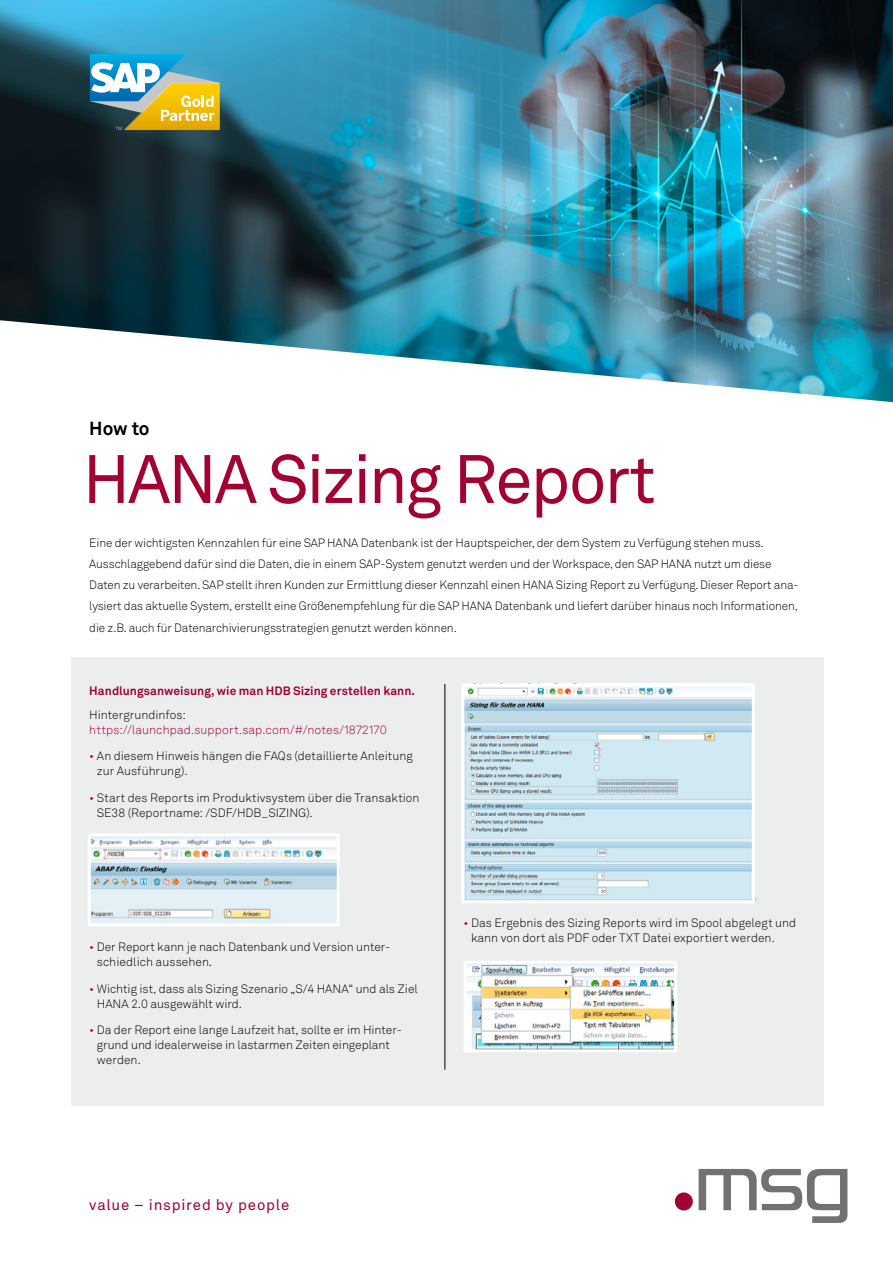
<style>
.page{position:relative;width:893px;height:1263px;background:#fff}
.page>*{position:absolute;margin:0;border:0;box-sizing:border-box;transform-origin:0 0}
.t1{font:67.5px "Akkurat LL";letter-spacing:-.03em;color:#a40133}
.t2{font:700 18.75px "Akkurat Std";color:#000}
.t3{font:15px "Akkurat Std";letter-spacing:.05em;color:#a40133}
.t4{font:300 12px/15px "Akkurat Std";letter-spacing:-.01em;color:#000}
.t5{font:300 12px "Akkurat LL";letter-spacing:.01em;color:#a40133}
.t6{font:700 12px "Akkurat Std";letter-spacing:.005em;color:#a40133}
.s1{color:#a40133}
.s2{font-family:"Minion Pro";font-weight:400}
</style>
<div class="page">
<div style="left:71px;top:657px;width:753px;height:448px;background:#eceded"></div>
<div style="left:675px;top:1192px;width:18px;height:18px;background:#a40133;border-radius:50%"></div>
<svg style="left:699px;top:1169px;width:148px;height:54px"></svg>
<img style="left:92px;top:837px;width:244px;height:83px">
<img style="left:465px;top:688px;width:294px;height:213px">
<img style="left:467px;top:965px;width:206px;height:83px">
<div style="left:754px;top:677px;width:44px;height:220px;background:#eceded"></div>
<div style="left:88px;top:833px;width:252px;height:93px;border:3px solid #fff"></div>
<div style="left:463px;top:961px;width:214px;height:91px;border:3px solid #fff"></div>
<div style="left:461px;top:684px;width:294px;height:219px;border:3px solid #fff"></div>
<hr style="left:445px;top:684px;width:1px;height:385px;background:#000">
<img style="left:0;top:0;width:893px;height:402px">
<svg style="left:90px;top:54px;width:130px;height:76px"></svg>
<h2 class="t2" style="left:89px;top:417px;width:62px">How to</h2>
<h1 class="t1" style="left:83px;top:429px;width:575px">HANA Sizing Report</h1>
<p class="t4" style="left:89px;top:533px;width:711px;line-height:21px">Eine der wichtigsten Kennzahlen für eine SAP HANA Datenbank ist der Hauptspeicher, der dem System zu Verfügung stehen muss.<br>Ausschlaggebend dafür sind die Daten, die in einem SAP-System genutzt werden und der Workspace, den SAP HANA nutzt um diese Daten zu verarbeiten. SAP stellt ihren Kunden zur Ermittlung dieser Kennzahl einen HANA Sizing Report zu Verfügung. Dieser Report ana&shy;lysiert das aktuelle System, erstellt eine Größenempfehlung für die SAP HANA Datenbank und liefert darüber hinaus noch Informationen, die z.B. auch für Datenarchivierungsstrategien genutzt werden können.</p>
<p class="t6" style="left:89px;top:684px;width:327px">Handlungsanweisung, wie man HDB Sizing erstellen kann.</p>
<p class="t4" style="left:89px;top:707px;width:98px">Hintergrundinfos:</p>
<p class="t5" style="left:89px;top:721px;width:299px">https://launchpad.support.sap.com/#/notes/1872170</p>
<p class="t4" style="left:97px;top:749px;width:317px;text-indent:-8px"><span class="s1">•</span> An diesem Hinweis hängen die FAQs (detaillierte Anleitung zur Ausführung).</p>
<p class="t4" style="left:97px;top:790px;width:324px;text-indent:-8px"><span class="s1">•</span> Start des Reports im Produktivsystem über die Transaktion<br>SE38 (Reportname: /SDF/HDB_SIZING).</p>
<p class="t4" style="left:97px;top:940px;width:295px;text-indent:-8px"><span class="s1">•</span> Der Report kann je nach Datenbank und Version unter&shy;schiedlich aussehen<span class="s2">.</span></p>
<p class="t4" style="left:97px;top:981px;width:322px;text-indent:-8px"><span class="s1">•</span> Wichtig ist, dass als Sizing Szenario „S/4 HANA“ und als Ziel<br>HANA 2.0 ausgewählt wird.</p>
<p class="t4" style="left:97px;top:1023px;width:307px;text-indent:-8px"><span class="s1">•</span> Da der Report eine lange Laufzeit hat, sollte er im Hinter&shy;grund und idealerweise in lastarmen Zeiten eingeplant werden.</p>
<p class="t4" style="left:471px;top:915px;width:327px;text-indent:-8px"><span class="s1">•</span> Das Ergebnis des Sizing Reports wird im Spool abgelegt und kann von dort als PDF oder TXT Datei exportiert werden.</p>
<p class="t3" style="left:89px;top:1196px;width:201px">value – inspired by people</p>
</div>
